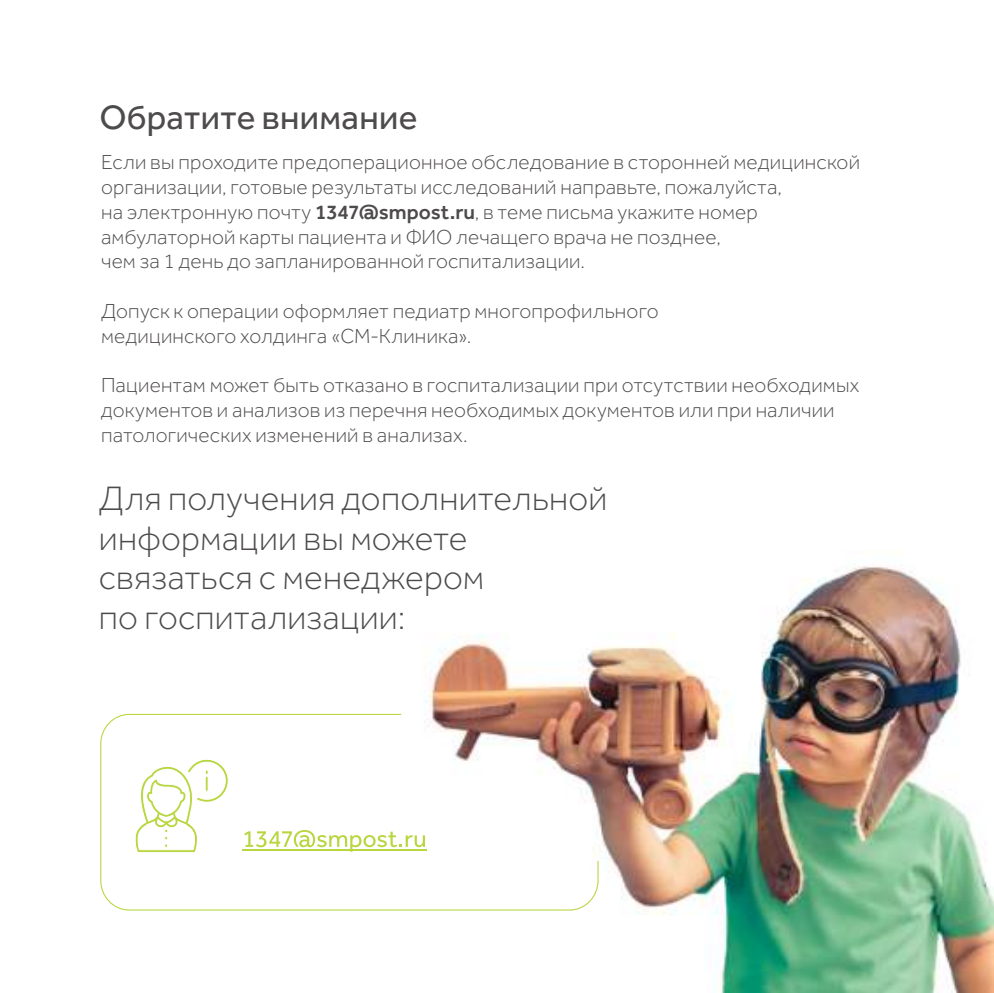
<style>
.page{position:relative;width:994px;height:993px;background:#fff}
.page>*{position:absolute;margin:0;border:0;box-sizing:border-box;transform-origin:0 0}
.t1{font:300 35px/39.7px "Effra";letter-spacing:.005em;color:#4e4b4c}
.t2{font:35px "Effra";letter-spacing:.005em;color:#4e4b4c}
.t3{font:300 21px/24.8px "Effra";letter-spacing:.01em;color:#4e4b4c}
.s1{font-weight:500}
</style>
<div class="page">
<img style="left:397px;top:566px;width:597px;height:426px">
<svg style="left:100px;top:713px;width:499px;height:197px"></svg>
<svg style="left:244px;top:829px;width:181px;height:22px"></svg>
<hr style="left:242px;top:848px;width:184px;height:2px;background:#b8d640">
<svg style="left:133px;top:754px;width:97px;height:99px"></svg>
<h1 class="t2" style="left:100px;top:96px;width:319px">Обратите внимание</h1>
<p class="t3" style="left:101px;top:149px;width:760px">Если вы проходите предоперационное обследование в сторонней медицинской организации, готовые результаты исследований направьте, пожалуйста,<br>на электронную почту <span class="s1">1347@smpost.ru</span>, в теме письма укажите номер амбулаторной карты пациента и ФИО лечащего врача не позднее,<br>чем за 1 день до запланированной госпитализации.</p>
<p class="t3" style="left:101px;top:298px;width:559px">Допуск к операции оформляет педиатр многопрофильного медицинского холдинга «СМ-Клиника».</p>
<p class="t3" style="left:101px;top:372px;width:760px">Пациентам может быть отказано в госпитализации при отсутствии необходимых документов и анализов из перечня необходимых документов или при наличии патологических изменений в анализах.</p>
<h1 class="t1" style="left:99px;top:478px;width:510px">Для получения дополнительной информации вы можете связаться с менеджером<br>по госпитализации:</h1>
</div>
